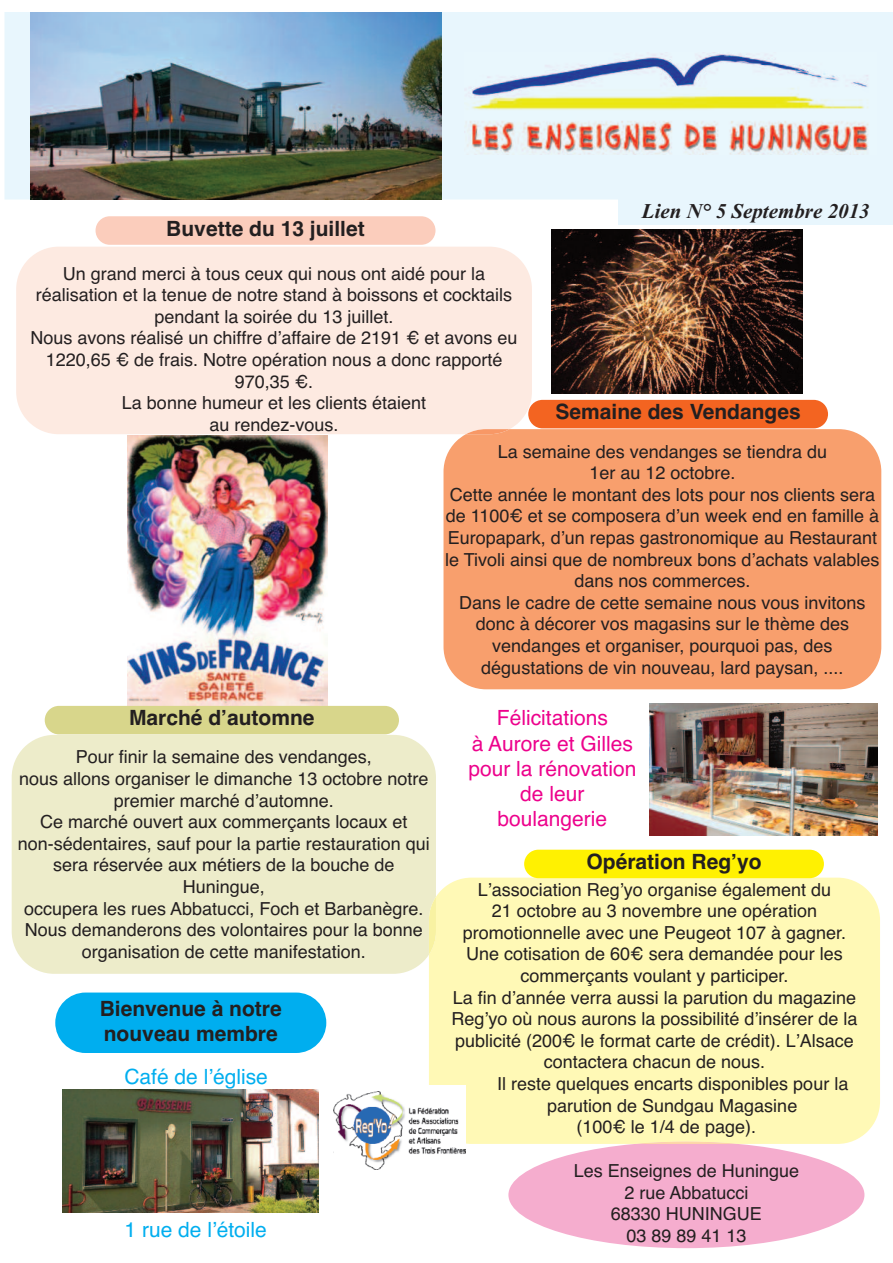
<style>
.page{position:relative;width:893px;height:1263px;background:#fff}
.page>*{position:absolute;margin:0;border:0;box-sizing:border-box;transform-origin:0 0}
.t1{font:700 21px/25.5px "Helvetica";color:#231f20}
.t2{font:21px/25.2px "Helvetica";color:#ed028c;text-align:center}
.t3{font:21px "Helvetica";color:#00aeef}
.t4{font:italic 700 21px "Times New Roman";color:#231f20}
.t5{font:18px/21.6px "Helvetica";color:#231f20;text-align:center}
</style>
<div class="page">
<img style="left:127px;top:436px;width:200px;height:270px">
<div style="left:4px;top:12px;width:889px;height:188px;background:#e8f6fd"></div>
<img style="left:31px;top:12px;width:410px;height:188px">
<div style="left:619px;top:200px;width:274px;height:25px;background:#e8f6fd"></div>
<div style="left:96px;top:216px;width:339px;height:29px;background:#fbcdbc;border-radius:14px"></div>
<div style="left:16px;top:247px;width:516px;height:187px;background:#fdeae1"></div>
<div style="left:443px;top:429px;width:438px;height:260px;background:#f89f6d"></div>
<svg style="left:466px;top:429px;width:44px;height:5px"></svg>
<div style="left:528px;top:400px;width:300px;height:28px;background:#f36421;border-radius:14px"></div>
<div style="left:55px;top:992px;width:271px;height:61px;background:#00aeef;border-radius:30px"></div>
<div style="left:508px;top:1142px;width:356px;height:106px;background:#f5adce;border-radius:50%"></div>
<img style="left:465px;top:52px;width:411px;height:103px">
<div style="left:12px;top:735px;width:424px;height:239px;background:#edecca"></div>
<div style="left:45px;top:706px;width:354px;height:28px;background:#d8d68b;border-radius:14px"></div>
<img style="left:62px;top:1090px;width:257px;height:123px">
<div style="left:429px;top:878px;width:451px;height:266px;background:#fff9b6"></div>
<svg style="left:635px;top:1142px;width:103px;height:2px"></svg>
<svg style="left:429px;top:897px;width:7px;height:58px"></svg>
<div style="left:524px;top:850px;width:300px;height:28px;background:#fff101;border-radius:14px"></div>
<img style="left:551px;top:230px;width:251px;height:163px">
<div style="left:334px;top:1086px;width:131px;height:89px;background:#fff"></div>
<img style="left:334px;top:1091px;width:131px;height:79px">
<img style="left:650px;top:704px;width:227px;height:131px">
<p class="t4" style="left:642px;top:199px;width:229px">Lien N° 5 Septembre 2013</p>
<p class="t1" style="left:166px;top:216px;width:200px">Buvette du 13 juillet</p>
<p class="t5" style="left:31px;top:263px;width:489px">Un grand merci à tous ceux qui nous ont aidé pour la réalisation et la tenue de notre stand à boissons et cocktails pendant la soirée du 13 juillet.<br>Nous avons réalisé un chiffre d’affaire de 2191 € et avons eu 1220,65 € de frais. Notre opération nous a donc rapporté 970,35 €.<br>La bonne humeur et les clients étaient<br>au rendez-vous.</p>
<p class="t5" style="left:445px;top:441px;width:436px">La semaine des vendanges se tiendra du<br>1er au 12 octobre.<br>Cette année le montant des lots pour nos clients sera de 1100€ et se composera d’un week end en famille à Europapark, d’un repas gastronomique au Restaurant le Tivoli ainsi que de nombreux bons d’achats valables dans nos commerces.<br>Dans le cadre de cette semaine nous vous invitons donc à décorer vos magasins sur le thème des vendanges et organiser, pourquoi pas, des dégustations de vin nouveau, lard paysan, ....</p>
<p class="t1" style="left:556px;top:399px;width:247px">Semaine des Vendanges</p>
<p class="t1" style="left:129px;top:705px;width:187px">Marché d’automne</p>
<p class="t5" style="left:18px;top:746px;width:414px">Pour finir la semaine des vendanges,<br>nous allons organiser le dimanche 13 octobre notre premier marché d’automne.<br>Ce marché ouvert aux commerçants locaux et non-sédentaires, sauf pour la partie restauration qui sera réservée aux métiers de la bouche de Huningue,<br>occupera les rues Abbatucci, Foch et Barbanègre.<br>Nous demanderons des volontaires pour la bonne organisation de cette manifestation.</p>
<p class="t1" style="left:100px;top:996px;width:184px">Bienvenue à notre nouveau membre</p>
<p class="t3" style="left:124px;top:1064px;width:145px">Café de l’église</p>
<p class="t3" style="left:125px;top:1217px;width:144px">1 rue de l’étoile</p>
<p class="t2" style="left:468px;top:705px;width:170px">Félicitations<br>à Aurore et Gilles pour la rénovation de leur boulangerie</p>
<p class="t1" style="left:586px;top:849px;width:177px">Opération Reg’yo</p>
<p class="t5" style="left:478px;top:879px;width:355px">L’association Reg’yo organise également du</p>
<p class="t5" style="left:492px;top:900px;width:327px">21 octobre au 3 novembre une opération</p>
<p class="t5" style="left:463px;top:922px;width:385px">promotionnelle avec une Peugeot 107 à gagner.</p>
<p class="t5" style="left:466px;top:943px;width:378px">Une cotisation de 60€ sera demandée pour les</p>
<p class="t5" style="left:520px;top:965px;width:270px">commerçants voulant y participer.</p>
<p class="t5" style="left:453px;top:987px;width:405px">La fin d’année verra aussi la parution du magazine</p>
<p class="t5" style="left:451px;top:1008px;width:408px">Reg’yo où nous aurons la possibilité d’insérer de la</p>
<p class="t5" style="left:455px;top:1030px;width:400px">publicité (200€ le format carte de crédit). L’Alsace</p>
<p class="t5" style="left:544px;top:1051px;width:223px">contactera chacun de nous.</p>
<p class="t5" style="left:497px;top:1073px;width:353px">Il reste quelques encarts disponibles pour la</p>
<p class="t5" style="left:547px;top:1095px;width:252px">parution de Sundgau Magasine</p>
<p class="t5" style="left:576px;top:1116px;width:181px">(100€ le 1/4 de page).</p>
<p class="t5" style="left:574px;top:1160px;width:227px">Les Enseignes de Huningue<br>2 rue Abbatucci<br>68330 HUNINGUE<br>03 89 89 41 13</p>
</div>
